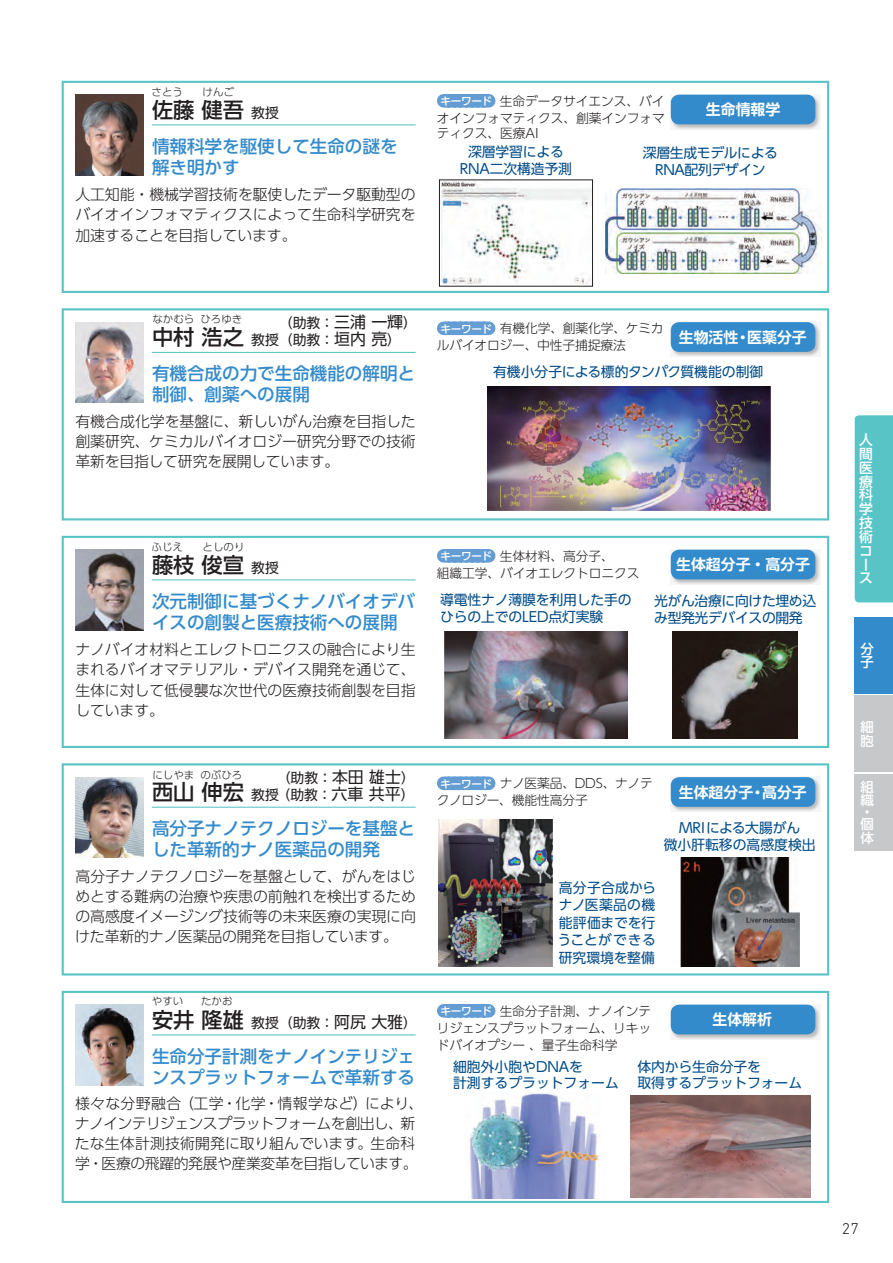
<style>
.page{position:relative;width:893px;height:1263px;background:#fff}
.page>*{position:absolute;margin:0;border:0;box-sizing:border-box;transform-origin:0 0}
.t1{font:500 21.3px "UD Shin Go Pro";color:#231f20}
.t2{font:500 17.55px/21.3px "UD Shin Go Pro";color:#348bcb}
.t3{font:300 15.9px "DIN Next LT Pro";color:#231f20}
.t4{font:300 14.85px/20.2px "UD Shin Go Pro";letter-spacing:-.005em;color:#231f20;text-align:justify}
.t5{font:300 14.85px/20.2px "UD Shin Go Pro";letter-spacing:-.025em;color:#231f20}
.t6{font:700 14.85px "UD Shin Go NT Pro De";color:#fff}
.t7{font:13.8px/17.5px "UD Shin Go Pro";letter-spacing:-.01em;color:#004b87}
.t8{font:13.8px "UD Shin Go Pro";color:#231f20}
.t9{font:500 13.8px/13.8px "UD Shin Go Pro";color:#fff}
.t10{font:500 13.35px "UD Shin Go Pro";color:#fff}
.t11{font:300 12.75px/17px "UD Shin Go Pro";letter-spacing:-.005em;color:#231f20}
.t12{font:300 10.5px "UD Shin Go Pro";color:#231f20}
.s1{font-weight:400;font-size:13.8px}
.s2{font-weight:500;font-size:10.65px;color:#fff}
.s3{font-size:15.9px}
.s4{font-weight:500;font-size:21.3px}
</style>
<div class="page">
<div style="left:855px;top:617px;width:38px;height:76px;background:#348bcb"></div>
<div style="left:855px;top:695px;width:38px;height:77px;background:#c7c8ca"></div>
<div style="left:855px;top:774px;width:38px;height:76px;background:#c7c8ca"></div>
<div style="left:62px;top:308px;width:767px;height:212px;border:2px solid #59c4c6"></div>
<img style="left:75px;top:322px;width:69px;height:81px">
<hr style="left:152px;top:352px;width:264px;height:1px;background:#59c4c6">
<svg style="left:444px;top:321px;width:45px;height:14px"></svg>
<svg style="left:670px;top:322px;width:150px;height:35px"></svg>
<div style="left:671px;top:322px;width:144px;height:30px;background:#348bcb;border-radius:9px"></div>
<img style="left:487px;top:387px;width:283px;height:123px">
<div style="left:62px;top:763px;width:767px;height:212px;border:2px solid #59c4c6"></div>
<img style="left:75px;top:777px;width:69px;height:81px">
<hr style="left:152px;top:807px;width:264px;height:1px;background:#59c4c6">
<svg style="left:444px;top:776px;width:45px;height:14px"></svg>
<svg style="left:670px;top:777px;width:150px;height:35px"></svg>
<div style="left:671px;top:777px;width:144px;height:30px;background:#348bcb;border-radius:9px"></div>
<img style="left:438px;top:820px;width:115px;height:147px">
<img style="left:680px;top:857px;width:119px;height:110px">
<div style="left:855px;top:415px;width:38px;height:187px;background:#59c4c6"></div>
<div style="left:62px;top:991px;width:767px;height:212px;border:2px solid #59c4c6"></div>
<hr style="left:152px;top:1034px;width:264px;height:1px;background:#59c4c6">
<svg style="left:444px;top:1004px;width:45px;height:13px"></svg>
<svg style="left:670px;top:1004px;width:150px;height:35px"></svg>
<div style="left:671px;top:1005px;width:144px;height:29px;background:#348bcb;border-radius:9px"></div>
<img style="left:75px;top:1005px;width:69px;height:80px">
<img style="left:469px;top:1092px;width:130px;height:106px">
<img style="left:630px;top:1095px;width:180px;height:102px">
<div style="left:62px;top:536px;width:767px;height:212px;border:2px solid #59c4c6"></div>
<img style="left:76px;top:550px;width:68px;height:80px">
<hr style="left:152px;top:579px;width:264px;height:1px;background:#59c4c6">
<svg style="left:444px;top:549px;width:45px;height:14px"></svg>
<svg style="left:670px;top:549px;width:150px;height:36px"></svg>
<div style="left:671px;top:550px;width:144px;height:29px;background:#348bcb;border-radius:9px"></div>
<img style="left:672px;top:632px;width:126px;height:106px">
<img style="left:445px;top:632px;width:182px;height:106px">
<div style="left:62px;top:81px;width:767px;height:212px;border:2px solid #59c4c6"></div>
<img style="left:76px;top:95px;width:68px;height:80px">
<hr style="left:152px;top:124px;width:264px;height:1px;background:#59c4c6">
<svg style="left:444px;top:94px;width:45px;height:14px"></svg>
<svg style="left:670px;top:94px;width:150px;height:36px"></svg>
<div style="left:671px;top:95px;width:144px;height:29px;background:#348bcb;border-radius:9px"></div>
<img style="left:605px;top:189px;width:216px;height:85px">
<img style="left:441px;top:182px;width:150px;height:101px">
<div style="left:439px;top:180px;width:154px;height:106px;border:1px solid #231f20"></div>
<p class="t12" style="left:151px;top:83px;width:33px">さとう</p>
<p class="t12" style="left:202px;top:83px;width:33px">けんご</p>
<h1 class="t1" style="left:152px;top:92px;width:128px">佐藤 健吾 <span class="s1">教授</span></h1>
<p class="t11" style="left:437px;top:92px;width:230px"><span class="s2">キーワード</span> 生命データサイエンス、バイオインフォマティクス、創薬インフォマ</p>
<p class="t11" style="left:437px;top:124px;width:103px">ティクス、医療AI</p>
<p class="t6" style="left:706px;top:97px;width:76px">生命情報学</p>
<p class="t2" style="left:152px;top:135px;width:247px">情報科学を駆使して生命の謎を解き明かす</p>
<p class="t7" style="left:460px;top:143px;width:114px;line-height:17px;text-align:center">深層学習による<br>RNA二次構造予測</p>
<p class="t7" style="left:643px;top:144px;width:137px;line-height:17px;text-align:center">深層生成モデルによる<br>RNA配列デザイン</p>
<p class="t4" style="left:75px;top:184px;width:342px">人工知能・機械学習技術を駆使したデータ駆動型のバイオインフォマティクスによって生命科学研究を加速することを目指しています。</p>
<p class="t8" style="left:279px;top:312px;width:140px">（助教：<span class="s3">三浦 一輝</span>）</p>
<p class="t12" style="left:152px;top:311px;width:91px">なかむらひろゆき</p>
<p class="t8" style="left:152px;top:329px;width:251px"><span class="s4">中村 浩之</span> 教授（助教：<span class="s3">垣内 亮</span>）</p>
<p class="t2" style="left:152px;top:362px;width:265px">有機合成の力で生命機能の解明と制御、創薬への展開</p>
<p class="t4" style="left:75px;top:410px;width:342px">有機合成化学を基盤に、新しいがん治療を目指した創薬研究、ケミカルバイオロジー研究分野での技術革新を目指して研究を展開しています。</p>
<p class="t11" style="left:437px;top:320px;width:228px"><span class="s2">キーワード</span> 有機化学、創薬化学、ケミカルバイオロジー、中性子捕捉療法</p>
<p class="t6" style="left:679px;top:325px;width:130px">生物活性・医薬分子</p>
<p class="t7" style="left:493px;top:363px;width:272px">有機小分子による標的タンパク質機能の制御</p>
<p class="t12" style="left:151px;top:538px;width:33px">ふじえ</p>
<p class="t12" style="left:202px;top:538px;width:43px">としのり</p>
<h1 class="t1" style="left:152px;top:547px;width:128px">藤枝 俊宣 <span class="s1">教授</span></h1>
<p class="t2" style="left:152px;top:590px;width:265px">次元制御に基づくナノバイオデバイスの創製と医療技術への展開</p>
<p class="t4" style="left:75px;top:639px;width:342px">ナノバイオ材料とエレクトロニクスの融合により生まれるバイオマテリアル・デバイス開発を通じて、生体に対して低侵襲な次世代の医療技術創製を目指しています。</p>
<p class="t12" style="left:152px;top:766px;width:91px">にしやまのぶひろ</p>
<p class="t8" style="left:277px;top:767px;width:140px">（助教：<span class="s3">本田 雄士</span>）</p>
<p class="t8" style="left:152px;top:783px;width:264px"><span class="s4">西山 伸宏</span> 教授（助教：<span class="s3">六車 共平</span>）</p>
<p class="t2" style="left:152px;top:817px;width:265px">高分子ナノテクノロジーを基盤とした革新的ナノ医薬品の開発</p>
<p class="t4" style="left:75px;top:865px;width:342px">高分子ナノテクノロジーを基盤として、がんをはじめとする難病の治療や疾患の前触れを検出するための高感度イメージング技術等の未来医療の実現に向けた革新的ナノ医薬品の開発を目指しています。</p>
<p class="t11" style="left:437px;top:547px;width:204px"><span class="s2">キーワード</span> 生体材料、高分子、<br>組織工学、バイオエレクトロニクス</p>
<p class="t6" style="left:676px;top:552px;width:135px">生体超分子・高分子</p>
<p class="t7" style="left:440px;top:591px;width:193px;line-height:17px">導電性ナノ薄膜を利用した手のひらの上でのLED点灯実験</p>
<p class="t7" style="left:654px;top:592px;width:164px;line-height:17px">光がん治療に向けた埋め込み型発光デバイスの開発</p>
<p class="t11" style="left:437px;top:774px;width:217px"><span class="s2">キーワード</span> ナノ医薬品、DDS、ナノテクノロジー、機能性高分子</p>
<p class="t6" style="left:679px;top:780px;width:130px">生体超分子・高分子</p>
<p class="t7" style="left:664px;top:818px;width:154px;text-align:center">MRIによる大腸がん<br>微小肝転移の高感度検出</p>
<p class="t7" style="left:557px;top:878px;width:100px;text-align:justify">高分子合成からナノ医薬品の機能評価までを行うことができる研究環境を整備</p>
<p class="t12" style="left:152px;top:992px;width:33px">やすい</p>
<p class="t12" style="left:201px;top:992px;width:33px">たかお</p>
<h1 class="t1" style="left:152px;top:1002px;width:94px">安井 隆雄</h1>
<p class="t11" style="left:437px;top:1002px;width:216px;text-align:justify"><span class="s2">キーワード</span> 生命分子計測、ナノインテリジェンスプラットフォーム、リキッドバイオプシー 、量子生命科学</p>
<p class="t6" style="left:712px;top:1007px;width:61px">生体解析</p>
<p class="t7" style="left:453px;top:1058px;width:167px;line-height:16.6px">細胞外小胞やDNAを<br>計測するプラットフォーム</p>
<p class="t7" style="left:637px;top:1057px;width:166px;line-height:16.6px">体内から生命分子を<br>取得するプラットフォーム</p>
<p class="t8" style="left:251px;top:1011px;width:167px">教授（助教：<span class="s3">阿尻 大雅</span>）</p>
<p class="t2" style="left:152px;top:1045px;width:265px">生命分子計測をナノインテリジェンスプラットフォームで革新する</p>
<p class="t5" style="left:75px;top:1092px;width:350px">様々な分野融合（工学・化学・情報学など）により、ナノインテリジェンスプラットフォームを創出し、新たな生体計測技術開発に取り組んでいます。生命科学・医療の飛躍的発展や産業変革を目指しています。</p>
<p class="t9" style="left:859px;top:433px;width:15px">人間医療科学技術コース</p>
<p class="t10" style="left:860px;top:638px;width:15px">分</p>
<p class="t10" style="left:860px;top:651px;width:15px">子</p>
<p class="t10" style="left:860px;top:716px;width:15px">細</p>
<p class="t10" style="left:860px;top:730px;width:15px">胞</p>
<p class="t10" style="left:860px;top:776px;width:15px">組</p>
<p class="t10" style="left:860px;top:789px;width:15px">織</p>
<p class="t10" style="left:860px;top:801px;width:15px">・</p>
<p class="t10" style="left:860px;top:813px;width:15px">個</p>
<p class="t10" style="left:860px;top:827px;width:15px">体</p>
<p class="t3" style="left:842px;top:1219px;width:18px">27</p>
</div>
